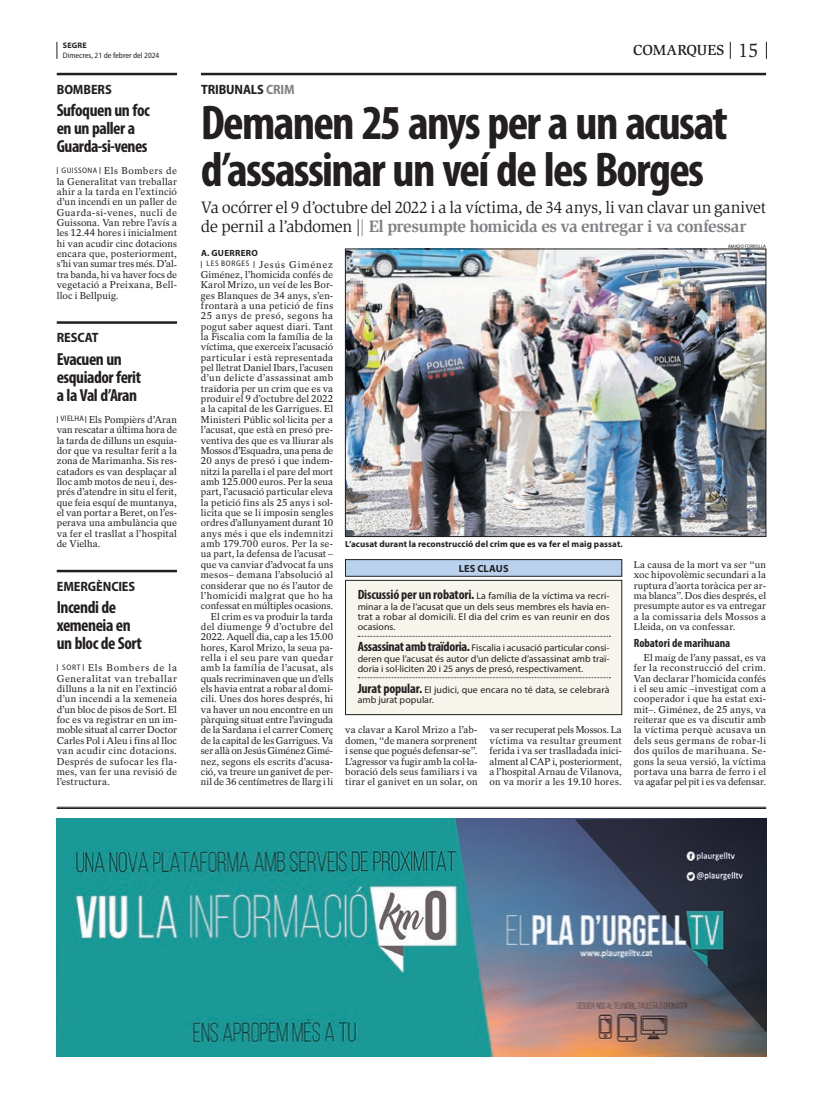
<style>
.page{position:relative;width:823px;height:1106px;background:#fff}
.page>*{position:absolute;margin:0;border:0;box-sizing:border-box;transform-origin:0 0}
.t1{font:700 condensed 49px/47px "Myriad Pro";letter-spacing:-.035em;color:#231f20}
.t2{font:700 condensed 17.5px/18px "Myriad Pro";letter-spacing:-.025em;color:#231f20}
.t3{font:17px/19px "Slimbach Std";letter-spacing:-.02em;color:#231f20}
.t4{font:500 15px "Slimbach Std";letter-spacing:.005em;color:#231f20}
.t5{font:700 semi-condensed 13.5px "Myriad Pro";letter-spacing:-.01em;color:#231f20}
.t6{font:700 condensed 12px "Myriad Pro";color:#231f20}
.t7{font:700 10.4px "Myriad Pro";letter-spacing:.01em;color:#231f20}
.t8{font:9.9px/10.3px "Rotation LT Std";letter-spacing:.01em;color:#231f20;text-align:justify}
.t9{font:9.7px/10.3px "Myriad Pro";letter-spacing:.01em;color:#231f20;text-align:justify}
.t10{font:700 9px "Myriad Pro";letter-spacing:.01em;color:#231f20}
.t11{font:700 9px "Myriad Pro";letter-spacing:.035em;color:#231f20}
.t12{font:semi-condensed 8px "Myriad Pro";color:#231f20}
.t13{font:700 8px "Myriad Pro";letter-spacing:.02em;color:#231f20}
.t14{font:semi-condensed 5px "Myriad Pro";letter-spacing:.02em;color:#231f20}
.s1{color:#808285}
.s2{font-weight:400;font-size:20px}
.s3{font-weight:700;color:#808285}
.s4{font-weight:700;font-stretch:condensed;font-size:13.5px}
</style>
<div class="page">
<svg style="left:57px;top:42px;width:1px;height:17px"></svg>
<svg style="left:729px;top:42px;width:1px;height:17px"></svg>
<svg style="left:765px;top:42px;width:1px;height:17px"></svg>
<hr style="left:57px;top:807px;width:708px;height:1px;background:#231f20">
<hr style="left:57px;top:808px;width:708px;height:1px;background:#231f20">
<hr style="left:57px;top:73px;width:120px;height:2px;background:#231f20">
<hr style="left:57px;top:321px;width:120px;height:3px;background:#231f20">
<hr style="left:57px;top:570px;width:120px;height:2px;background:#231f20">
<img style="left:347px;top:251px;width:416px;height:283px">
<div style="left:345px;top:249px;width:420px;height:287px;border:1px solid #231f20"></div>
<hr style="left:201px;top:73px;width:564px;height:2px;background:#231f20">
<div style="left:345px;top:559px;width:276px;height:17px;background:#b9d1ec"></div>
<div style="left:345px;top:559px;width:276px;height:17px;border:1px solid #231f20"></div>
<div style="left:345px;top:580px;width:276px;height:134px;background:#f7f6ed"></div>
<svg style="left:358px;top:636px;width:252px;height:1px"></svg>
<svg style="left:358px;top:677px;width:252px;height:1px"></svg>
<div style="left:345px;top:580px;width:276px;height:134px;border:1px solid #231f20"></div>
<img style="left:57px;top:818px;width:708px;height:238px">
<p class="t13" style="left:63px;top:40px;width:25px">Segre</p>
<p class="t12" style="left:63px;top:51px;width:98px">DIMECRES, 21 DE FEBRER DEL 2024</p>
<h3 class="t5" style="left:57px;top:81px;width:56px">BOMBERS</h3>
<h2 class="t2" style="left:57px;top:101px;width:94px">Sufoquen un foc en un paller a<br>Guarda-si-venes</h2>
<p class="t8" style="left:57px;top:166px;width:122px">❘ <sup>GUISSONA</sup> ❘ Els Bombers de la Generalitat van treballar ahir a la tarda en l’extinció d’un incendi en un paller de Guarda-si-venes, nucli de Guissona. Van rebre l’avís a les 12.44 hores i inicialment hi van acudir cinc dotacions encara que, posteriorment, s’hi van sumar tres més. D’al&shy;tra banda, hi va haver focs de vegetació a Preixana, Bell&shy;lloc i Bellpuig.</p>
<h3 class="t5" style="left:57px;top:330px;width:43px">RESCAT</h3>
<h2 class="t2" style="left:57px;top:349px;width:86px">Evacuen un esquiador ferit a la Val d’Aran</h2>
<p class="t8" style="left:57px;top:414px;width:122px">❘ <sup>VIELHA</sup> ❘ Els Pompièrs d’Aran van rescatar a última hora de la tarda de dilluns un esquia&shy;dor que va resultar ferit a la zona de Marimanha. Sis res&shy;catadors es van desplaçar al lloc amb motos de neu i, des&shy;prés d’atendre in situ el ferit, que feia esquí de muntanya, el van portar a Beret, on l’es&shy;perava una ambulància que va fer el trasllat a l’hospital de Vielha.</p>
<h3 class="t5" style="left:57px;top:578px;width:80px">EMERGÈNCIES</h3>
<h2 class="t2" style="left:57px;top:598px;width:87px">Incendi de xemeneia en un bloc de Sort</h2>
<p class="t8" style="left:57px;top:663px;width:122px">❘ <sup>SORT</sup> ❘ Els Bombers de la Generalitat van treballar dilluns a la nit en l’extinció d’un incendi a la xemeneia d’un bloc de pisos de Sort. El foc es va registrar en un im&shy;moble situat al carrer Doctor Carles Pol i Aleu i fins al lloc van acudir cinc dotacions.<br>Després de sufocar les fla&shy;mes, van fer una revisió de l’estructura.</p>
<h3 class="t5" style="left:201px;top:81px;width:95px">TRIBUNALS <span class="s1">CRIM</span></h3>
<h3 class="t4" style="left:632px;top:41px;width:127px">COMARQUES <span class="s2">15</span></h3>
<h1 class="t1" style="left:201px;top:98px;width:528px">Demanen 25 anys per a un acusat d’assassinar un veí de les Borges</h1>
<h3 class="t3" style="left:201px;top:197px;width:566px">Va ocórrer el 9 d’octubre del 2022 i a la víctima, de 34 anys, li van clavar un ganivet de pernil a l’abdomen |<span class="s3">| El presumpte homicida es va entregar i va confessar</span></h3>
<p class="t11" style="left:201px;top:247px;width:58px">a. guerrero</p>
<p class="t8" style="left:201px;top:259px;width:134px;text-align:right">❘ <sup>LES</sup> <sup>BORGES</sup> ❘ Jesús Giménez<br>Giménez, l’homicida confés de<br>Karol Mrizo, un veí de les Bor&shy;ges Blanques de 34 anys, s’en&shy;frontarà a una petició de fins<br>25 anys de presó, segons ha pogut saber aquest diari. Tant la Fiscalia com la família de la víctima, que exerceix l’acusació particular i està representada pel lletrat Daniel Ibars, l’acusen d’un delicte d’assassinat amb traïdoria per un crim que es va produir el 9 d’octubre del 2022 a la capital de les Garrigues. El<br>Ministeri Públic sol·licita per a l’acusat, que està en presó pre&shy;ventiva des que es va lliurar als<br>Mossos d’Esquadra, una pena de<br>20 anys de presó i que indem&shy;nitzi la parella i el pare del mort amb 125.000 euros. Per la seua part, l’acusació particular eleva la petició fins als 25 anys i sol· licita que se li imposin sengles ordres d’allunyament durant 10 anys més i que els indemnitzi amb 179.700 euros. Per la se&shy;ua part, la defensa de l’acusat – que va canviar d’advocat fa uns mesos– demana l’absolució al considerar que no és l’autor de l’homicidi malgrat que ho ha confessat en múltiples ocasions.<br>El crim es va produir la tarda del diumenge 9 d’octubre del<br>2022. Aquell dia, cap a les 15.00 hores, Karol Mrizo, la seua pa&shy;rella i el seu pare van quedar amb la família de l’acusat, als quals recriminaven que un d’ells els havia entrat a robar al domi&shy;cili. Unes dos hores després, hi va haver un nou encontre en un pàrquing situat entre l’avinguda de la Sardana i el carrer Comerç de la capital de les Garrigues. Va ser allà on Jesús Giménez Gimé&shy;nez, segons els escrits d’acusa&shy;ció, va treure un ganivet de per&shy;nil de 36 centímetres de llarg i li</p>
<p class="t14" style="left:727px;top:243px;width:40px">AMADO FORROLLA</p>
<p class="t10" style="left:345px;top:538px;width:279px">L’acusat durant la reconstrucció del crim que es va fer el maig passat.</p>
<p class="t7" style="left:458px;top:561px;width:50px">les claus</p>
<p class="t9" style="left:357px;top:591px;width:253px"><span class="s4">Discussió per un robatori.</span> La família de la víctima va recri&shy;minar a la de l’acusat que un dels seus membres els havia en&shy;trat a robar al domicili. El dia del crim es van reunir en dos ocasions.</p>
<p class="t9" style="left:357px;top:642px;width:253px"><span class="s4">Assassinat amb traïdoria.</span> Fiscalia i acusació particular consi&shy;deren que l’acusat és autor d’un delicte d’assassinat amb traï&shy;doria i sol·liciten 20 i 25 anys de presó, respectivament.</p>
<p class="t9" style="left:357px;top:684px;width:253px"><span class="s4">Jurat popular.</span> El judici, que encara no té data, se celebrarà amb jurat popular.</p>
<p class="t8" style="left:345px;top:725px;width:134px">va clavar a Karol Mrizo a l’ab&shy;domen, “de manera sorprenent i sense que pogués defensar-se”.<br>L’agressor va fugir amb la col·la&shy;boració dels seus familiars i va tirar el ganivet en un solar, on</p>
<p class="t8" style="left:489px;top:725px;width:134px">va ser recuperat pels Mossos. La víctima va resultar greument ferida i va ser traslladada inici&shy;alment al CAP i, posteriorment, a l’hospital Arnau de Vilanova, on va morir a les 19.10 hores.</p>
<p class="t8" style="left:633px;top:559px;width:134px">La causa de la mort va ser “un xoc hipovolèmic secundari a la ruptura d’aorta toràcica per ar&shy;ma blanca”. Dos dies després, el presumpte autor es va entregar a la comissaria dels Mossos a Lleida, on va confessar.</p>
<p class="t6" style="left:633px;top:635px;width:98px">Robatori de marihuana</p>
<p class="t8" style="left:633px;top:652px;width:134px;text-indent:10px">El maig de l’any passat, es va fer la reconstrucció del crim.<br>Van declarar l’homicida confés i el seu amic –investigat com a cooperador i que ha estat exi&shy;mit–. Giménez, de 25 anys, va reiterar que es va discutir amb la víctima perquè acusava un dels seus germans de robar-li dos quilos de marihuana. Se&shy;gons la seua versió, la víctima portava una barra de ferro i el va agafar pel pit i es va defensar.</p>
</div>
